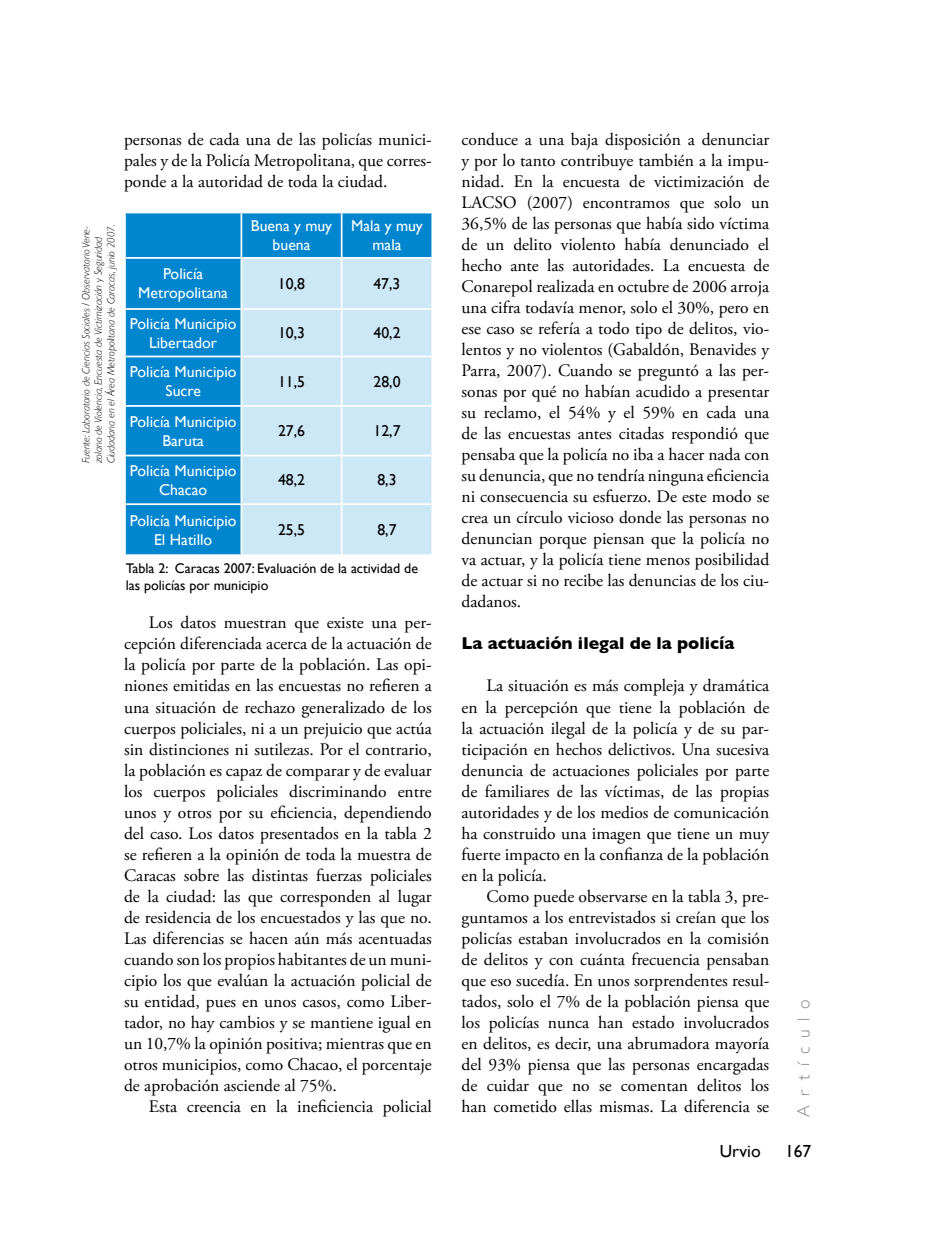
<style>
.page{position:relative;width:943px;height:1241px;background:#fff}
.page>*{position:absolute;margin:0;border:0;box-sizing:border-box;transform-origin:0 0}
.t1{font:17.5px/21px "Adobe Garamond Pro";color:#000;text-align:justify}
.t2{font:700 17.5px "Gill Sans";color:#000}
.t3{font:17.5px "Gill Sans";color:#000}
.t4{font:300 17.5px "Gill Sans";letter-spacing:.5em;color:#898989}
.t5{font:15.75px/18.9px "Gill Sans";color:#fff;text-align:center}
.t6{font:15.75px "Gill Sans";color:#000}
.t7{font:14px/16.8px "Gill Sans";color:#000}
.t8{font:italic 300 10.5px/12.6px "Gill Sans";color:#000}
</style>
<div class="page">
<div style="left:126px;top:213px;width:305px;height:341px;background:#0085cf"></div>
<div style="left:242px;top:259px;width:189px;height:295px;background:#cce7f5"></div>
<hr style="left:240px;top:213px;width:2px;height:44px;background:#fff">
<hr style="left:341px;top:213px;width:1px;height:44px;background:#fff">
<hr style="left:124px;top:257px;width:117px;height:2px;background:#fff">
<hr style="left:241px;top:257px;width:100px;height:2px;background:#fff">
<hr style="left:240px;top:259px;width:2px;height:49px;background:#fff">
<hr style="left:341px;top:257px;width:92px;height:2px;background:#fff">
<hr style="left:341px;top:259px;width:1px;height:49px;background:#fff">
<hr style="left:124px;top:308px;width:117px;height:2px;background:#fff">
<hr style="left:241px;top:308px;width:100px;height:2px;background:#fff">
<hr style="left:240px;top:310px;width:2px;height:45px;background:#fff">
<hr style="left:341px;top:308px;width:92px;height:2px;background:#fff">
<hr style="left:341px;top:310px;width:1px;height:45px;background:#fff">
<hr style="left:124px;top:355px;width:117px;height:2px;background:#fff">
<hr style="left:241px;top:355px;width:100px;height:2px;background:#fff">
<hr style="left:240px;top:357px;width:2px;height:48px;background:#fff">
<hr style="left:341px;top:355px;width:92px;height:2px;background:#fff">
<hr style="left:341px;top:357px;width:1px;height:48px;background:#fff">
<hr style="left:124px;top:405px;width:117px;height:2px;background:#fff">
<hr style="left:241px;top:405px;width:100px;height:2px;background:#fff">
<hr style="left:240px;top:407px;width:2px;height:47px;background:#fff">
<hr style="left:341px;top:405px;width:92px;height:2px;background:#fff">
<hr style="left:341px;top:407px;width:1px;height:47px;background:#fff">
<hr style="left:124px;top:454px;width:117px;height:2px;background:#fff">
<hr style="left:241px;top:454px;width:100px;height:2px;background:#fff">
<hr style="left:240px;top:456px;width:2px;height:47px;background:#fff">
<hr style="left:341px;top:454px;width:92px;height:2px;background:#fff">
<hr style="left:341px;top:456px;width:1px;height:47px;background:#fff">
<hr style="left:124px;top:503px;width:117px;height:2px;background:#fff">
<hr style="left:241px;top:503px;width:100px;height:2px;background:#fff">
<hr style="left:240px;top:505px;width:2px;height:49px;background:#fff">
<hr style="left:341px;top:503px;width:92px;height:2px;background:#fff">
<hr style="left:341px;top:505px;width:1px;height:49px;background:#fff">
<p class="t1" style="left:124px;top:130px;width:309px">personas de cada una de las policías munici&shy;pales y de la Policía Metropolitana, que corres&shy;ponde a la autoridad de toda la ciudad.</p>
<p class="t8" style="left:80px;top:463px;width:240px;rotate:-90deg">Fuente: Laboratorio de Ciencias Sociales / Observatorio Vene&shy;zolano de Violencia, Encuesta de Victimización y Seguridad<br>Ciudadana en el Área Metropolitana de Caracas, junio 2007.</p>
<p class="t5" style="left:251px;top:216px;width:83px">Buena y muy buena</p>
<p class="t5" style="left:351px;top:216px;width:73px">Mala y muy mala</p>
<p class="t5" style="left:138px;top:264px;width:91px">Policía<br>Metropolitana</p>
<p class="t6" style="left:278px;top:274px;width:29px">10,8</p>
<p class="t6" style="left:373px;top:274px;width:29px">47,3</p>
<p class="t5" style="left:130px;top:314px;width:108px">Policía Municipio<br>Libertador</p>
<p class="t6" style="left:278px;top:323px;width:29px">10,3</p>
<p class="t6" style="left:373px;top:323px;width:29px">40,2</p>
<p class="t5" style="left:130px;top:362px;width:108px">Policía Municipio<br>Sucre</p>
<p class="t6" style="left:278px;top:372px;width:29px">11,5</p>
<p class="t6" style="left:373px;top:372px;width:29px">28,0</p>
<p class="t5" style="left:130px;top:412px;width:108px">Policía Municipio<br>Baruta</p>
<p class="t6" style="left:278px;top:421px;width:29px">27,6</p>
<p class="t6" style="left:373px;top:421px;width:29px">12,7</p>
<p class="t5" style="left:130px;top:461px;width:108px">Policía Municipio<br>Chacao</p>
<p class="t6" style="left:278px;top:470px;width:29px">48,2</p>
<p class="t6" style="left:377px;top:470px;width:21px">8,3</p>
<p class="t5" style="left:130px;top:510px;width:108px">Policía Municipio<br>El Hatillo</p>
<p class="t6" style="left:278px;top:520px;width:29px">25,5</p>
<p class="t6" style="left:377px;top:520px;width:21px">8,7</p>
<p class="t7" style="left:126px;top:560px;width:294px">Tabla 2: Caracas 2007: Evaluación de la actividad de las policías por municipio</p>
<p class="t1" style="left:124px;top:613px;width:309px;text-indent:25px">Los datos muestran que existe una per&shy;cepción diferenciada acerca de la actuación de la policía por parte de la población. Las opi&shy;niones emitidas en las encuestas no refieren a una situación de rechazo generalizado de los cuerpos policiales, ni a un prejuicio que actúa sin distinciones ni sutilezas. Por el contrario, la población es capaz de comparar y de evaluar los cuerpos policiales discriminando entre unos y otros por su eficiencia, dependiendo del caso. Los datos presentados en la tabla 2 se refieren a la opinión de toda la muestra de Caracas sobre las distintas fuerzas policiales de la ciudad: las que corresponden al lugar de residencia de los encuestados y las que no.<br>Las diferencias se hacen aún más acentuadas cuando son los propios habitantes de un muni&shy;cipio los que evalúan la actuación policial de su entidad, pues en unos casos, como Liber&shy;tador, no hay cambios y se mantiene igual en un 10,7% la opinión positiva; mientras que en otros municipios, como Chacao, el porcentaje de aprobación asciende al 75%.</p>
<p class="t1" style="left:149px;top:1096px;width:284px">Esta creencia en la ineficiencia policial</p>
<p class="t1" style="left:461px;top:130px;width:309px">conduce a una baja disposición a denunciar y por lo tanto contribuye también a la impu&shy;nidad. En la encuesta de victimización de LACSO (2007) encontramos que solo un 36,5% de las personas que había sido víctima de un delito violento había denunciado el hecho ante las autoridades. La encuesta de Conarepol realizada en octubre de 2006 arroja una cifra todavía menor, solo el 30%, pero en ese caso se refería a todo tipo de delitos, vio&shy;lentos y no violentos (Gabaldón, Benavides y Parra, 2007). Cuando se preguntó a las per&shy;sonas por qué no habían acudido a presentar su reclamo, el 54% y el 59% en cada una de las encuestas antes citadas respondió que pensaba que la policía no iba a hacer nada con su denuncia, que no tendría ninguna eficiencia ni consecuencia su esfuerzo. De este modo se crea un círculo vicioso donde las personas no denuncian porque piensan que la policía no va actuar, y la policía tiene menos posibilidad de actuar si no recibe las denuncias de los ciu&shy;dadanos.</p>
<p class="t2" style="left:461px;top:633px;width:274px">La actuación ilegal de la policía</p>
<p class="t1" style="left:461px;top:676px;width:309px;text-indent:25px">La situación es más compleja y dramática en la percepción que tiene la población de la actuación ilegal de la policía y de su par&shy;ticipación en hechos delictivos. Una sucesiva denuncia de actuaciones policiales por parte de familiares de las víctimas, de las propias autoridades y de los medios de comunicación ha construido una imagen que tiene un muy fuerte impacto en la confianza de la población en la policía.</p>
<p class="t1" style="left:461px;top:886px;width:309px;text-indent:25px">Como puede observarse en la tabla 3, pre&shy;guntamos a los entrevistados si creían que los policías estaban involucrados en la comisión de delitos y con cuánta frecuencia pensaban que eso sucedía. En unos sorprendentes resul&shy;tados, solo el 7% de la población piensa que los policías nunca han estado involucrados en delitos, es decir, una abrumadora mayoría del 93% piensa que las personas encargadas de cuidar que no se comentan delitos los han cometido ellas mismas. La diferencia se</p>
<p class="t4" style="left:793px;top:1116px;width:119px;rotate:-90deg">Artículo</p>
<p class="t3" style="left:719px;top:1140px;width:43px">Urvio</p>
<p class="t3" style="left:785px;top:1140px;width:28px">167</p>
</div>
